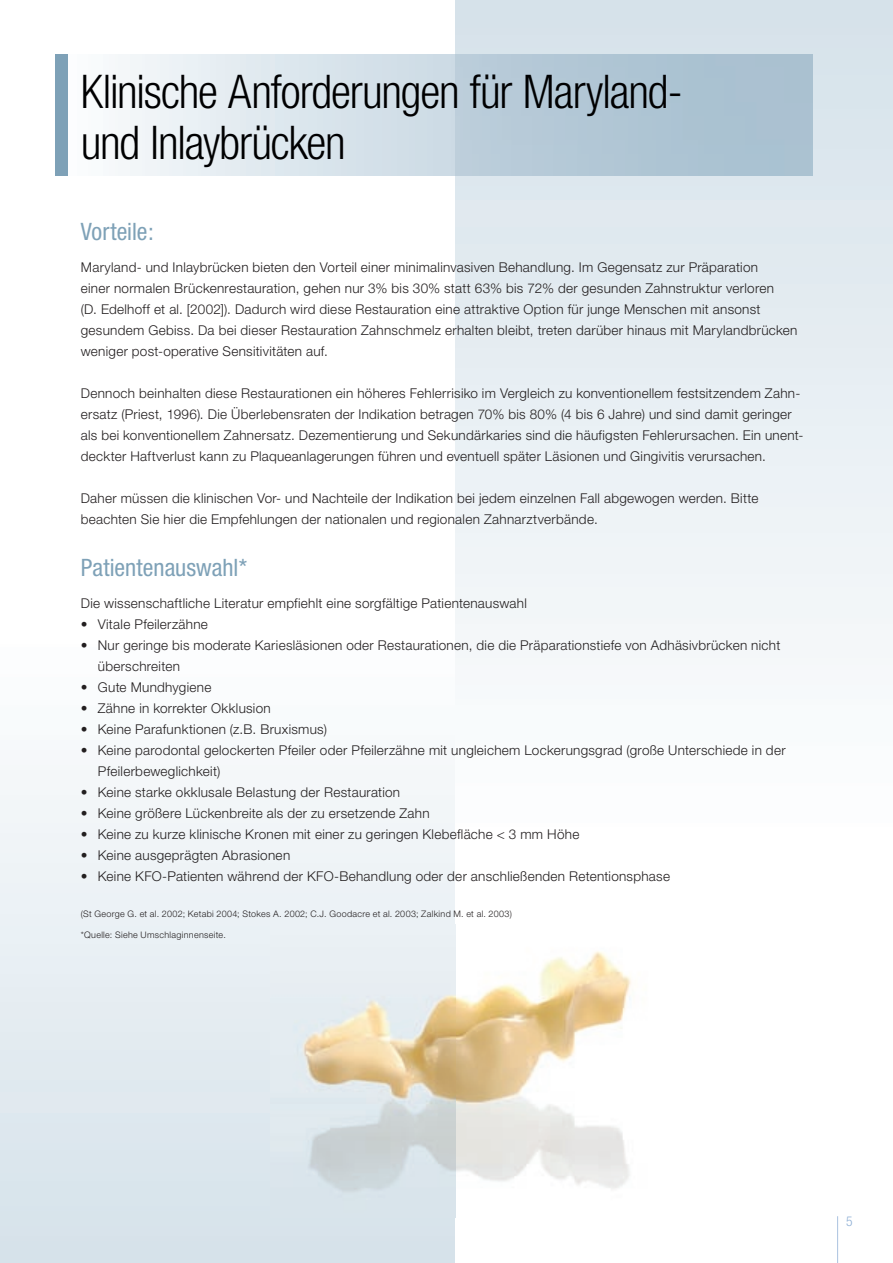
<style>
.page{position:relative;width:893px;height:1263px;background:#fff}
.page>*{position:absolute;margin:0;border:0;box-sizing:border-box;transform-origin:0 0}
.t1{font:300 condensed 46.5px/51px "Helvetica Neue";letter-spacing:-.025em;color:#000001}
.t2{font:condensed 24px "Helvetica Neue";color:#7ea1b7}
.t3{font:300 13.5px/21px "Helvetica Neue";letter-spacing:.02em;color:#231f20}
.t4{font:300 condensed 13.5px "Helvetica Neue";color:#8eafd5}
.t5{font:300 9px "Helvetica Neue";letter-spacing:.035em;color:#231f20}
</style>
<div class="page">
<hr style="left:837px;top:1216px;width:1px;height:47px;background:#8eafd5">
<svg style="left:455px;top:0;width:438px;height:658px"></svg>
<svg style="left:0;top:770px;width:455px;height:493px"></svg>
<img style="left:455px;top:634px;width:1px;height:212px">
<img style="left:270px;top:925px;width:361px;height:292px">
<div style="left:55px;top:54px;width:400px;height:121px;background:linear-gradient(to right,#fcfdfe,#c9d9e4)"></div>
<img style="left:455px;top:54px;width:357px;height:121px">
<div style="left:55px;top:54px;width:13px;height:121px;background:#7ea1b7"></div>
<h1 class="t1" style="left:81px;top:66px;width:604px">Klinische Anforderungen für Maryland&shy;und Inlaybrücken</h1>
<h2 class="t2" style="left:81px;top:218px;width:75px">Vorteile:</h2>
<p class="t3" style="left:81px;top:256px;width:718px">Maryland- und Inlaybrücken bieten den Vorteil einer minimalinvasiven Behandlung. Im Gegensatz zur Präparation<br>einer normalen Brückenrestauration, gehen nur 3% bis 30% statt 63% bis 72% der gesunden Zahnstruktur verloren<br>(D. Edelhoff et al. [2002]). Dadurch wird diese Restauration eine attraktive Option für junge Menschen mit ansonst gesundem Gebiss. Da bei dieser Restauration Zahnschmelz erhalten bleibt, treten darüber hinaus mit Marylandbrücken weniger post-operative Sensitivitäten auf.</p>
<p class="t3" style="left:81px;top:382px;width:724px">Dennoch beinhalten diese Restaurationen ein höheres Fehlerrisiko im Vergleich zu konventionellem festsitzendem Zahn&shy;ersatz (Priest, 1996). Die Überlebensraten der Indikation betragen 70% bis 80% (4 bis 6 Jahre) und sind damit geringer als bei konventionellem Zahnersatz. Dezementierung und Sekundärkaries sind die häufigsten Fehlerursachen. Ein unent&shy;deckter Haftverlust kann zu Plaqueanlagerungen führen und eventuell später Läsionen und Gingivitis verursachen.</p>
<p class="t3" style="left:81px;top:487px;width:679px">Daher müssen die klinischen Vor- und Nachteile der Indikation bei jedem einzelnen Fall abgewogen werden. Bitte beachten Sie hier die Empfehlungen der nationalen und regionalen Zahnarztverbände.</p>
<h2 class="t2" style="left:81px;top:554px;width:168px">Patientenauswahl*</h2>
<p class="t3" style="left:81px;top:592px;width:448px">Die wissenschaftliche Literatur empfiehlt eine sorgfältige Patientenauswahl</p>
<p class="t3" style="left:81px;top:613px;width:129px">• Vitale Pfeilerzähne</p>
<p class="t3" style="left:98px;top:634px;width:684px;text-indent:-17px">• Nur geringe bis moderate Kariesläsionen oder Restaurationen, die die Präparationstiefe von Adhäsivbrücken nicht überschreiten</p>
<p class="t3" style="left:81px;top:676px;width:132px">• Gute Mundhygiene</p>
<p class="t3" style="left:81px;top:697px;width:191px">• Zähne in korrekter Okklusion</p>
<p class="t3" style="left:81px;top:718px;width:248px">• Keine Parafunktionen (z.B. Bruxismus)</p>
<p class="t3" style="left:98px;top:739px;width:689px;text-indent:-17px">• Keine parodontal gelockerten Pfeiler oder Pfeilerzähne mit ungleichem Lockerungsgrad (große Unterschiede in der<br>Pfeilerbeweglichkeit)</p>
<p class="t3" style="left:81px;top:781px;width:321px">• Keine starke okklusale Belastung der Restauration</p>
<p class="t3" style="left:81px;top:802px;width:350px">• Keine größere Lückenbreite als der zu ersetzende Zahn</p>
<p class="t3" style="left:81px;top:823px;width:500px">• Keine zu kurze klinische Kronen mit einer zu geringen Klebefläche &lt; 3 mm Höhe</p>
<p class="t3" style="left:81px;top:844px;width:211px">• Keine ausgeprägten Abrasionen</p>
<p class="t3" style="left:81px;top:865px;width:591px">• Keine KFO-Patienten während der KFO-Behandlung oder der anschließenden Retentionsphase</p>
<p class="t5" style="left:81px;top:908px;width:433px">(St George G. et al. 2002; Ketabi 2004; Stokes A. 2002; C.J. Goodacre et al. 2003; Zalkind M. et al. 2003)</p>
<p class="t5" style="left:81px;top:929px;width:147px">*Quelle: Siehe Umschlaginnenseite.</p>
<p class="t4" style="left:846px;top:1213px;width:8px">5</p>
</div>
